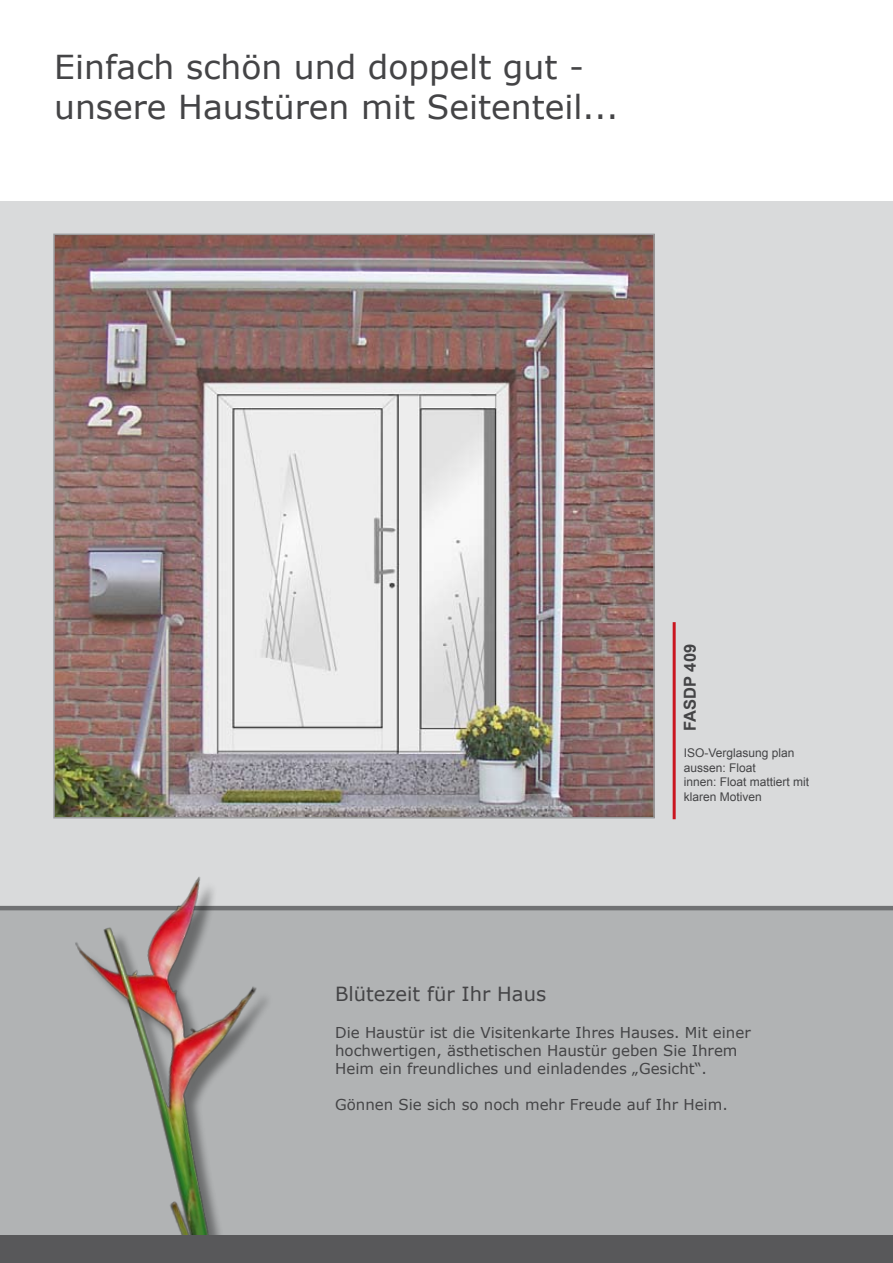
<style>
.page{position:relative;width:893px;height:1263px;background:#d9dadb}
.page>*{position:absolute;margin:0;border:0;box-sizing:border-box;transform-origin:0 0}
.t1{font:33px/39.6px "Verdana";color:#444446}
.t2{font:19.5px "Verdana";color:#444446}
.t3{font:700 16.5px "Arial";color:#444446}
.t4{font:15px/18px "Verdana";color:#444446}
.t5{font:12px/14.4px "Arial";color:#444446}
</style>
<div class="page">
<div style="left:0;top:907px;width:893px;height:340px;background:#b1b3b4"></div>
<hr style="left:0;top:906px;width:893px;height:4px;background:#707173">
<div style="left:0;top:0;width:893px;height:201px;background:#fff"></div>
<img style="left:49px;top:877px;width:271px;height:358px">
<img style="left:56px;top:237px;width:596px;height:578px">
<div style="left:53px;top:234px;width:602px;height:584px;border:2px solid #9c9d9f"></div>
<hr style="left:673px;top:622px;width:3px;height:197px;background:#ca151f">
<div style="left:0;top:1235px;width:893px;height:28px;background:#58585a"></div>
<h1 class="t1" style="left:54px;top:48px;width:566px">Einfach schön und doppelt gut - unsere Haustüren mit Seitenteil...</h1>
<p class="t3" style="left:679px;top:731px;width:88px;rotate:-90deg">FASDP 409</p>
<p class="t5" style="left:684px;top:746px;width:127px">ISO-Verglasung plan aussen: Float<br>innen: Float mattiert mit klaren Motiven</p>
<h2 class="t2" style="left:335px;top:981px;width:213px">Blütezeit für Ihr Haus</h2>
<p class="t4" style="left:335px;top:1024px;width:417px">Die Haustür ist die Visitenkarte Ihres Hauses. Mit einer hochwertigen, ästhetischen Haustür geben Sie Ihrem<br>Heim ein freundliches und einladendes „Gesicht“.</p>
<p class="t4" style="left:335px;top:1096px;width:394px">Gönnen Sie sich so noch mehr Freude auf Ihr Heim.</p>
</div>
